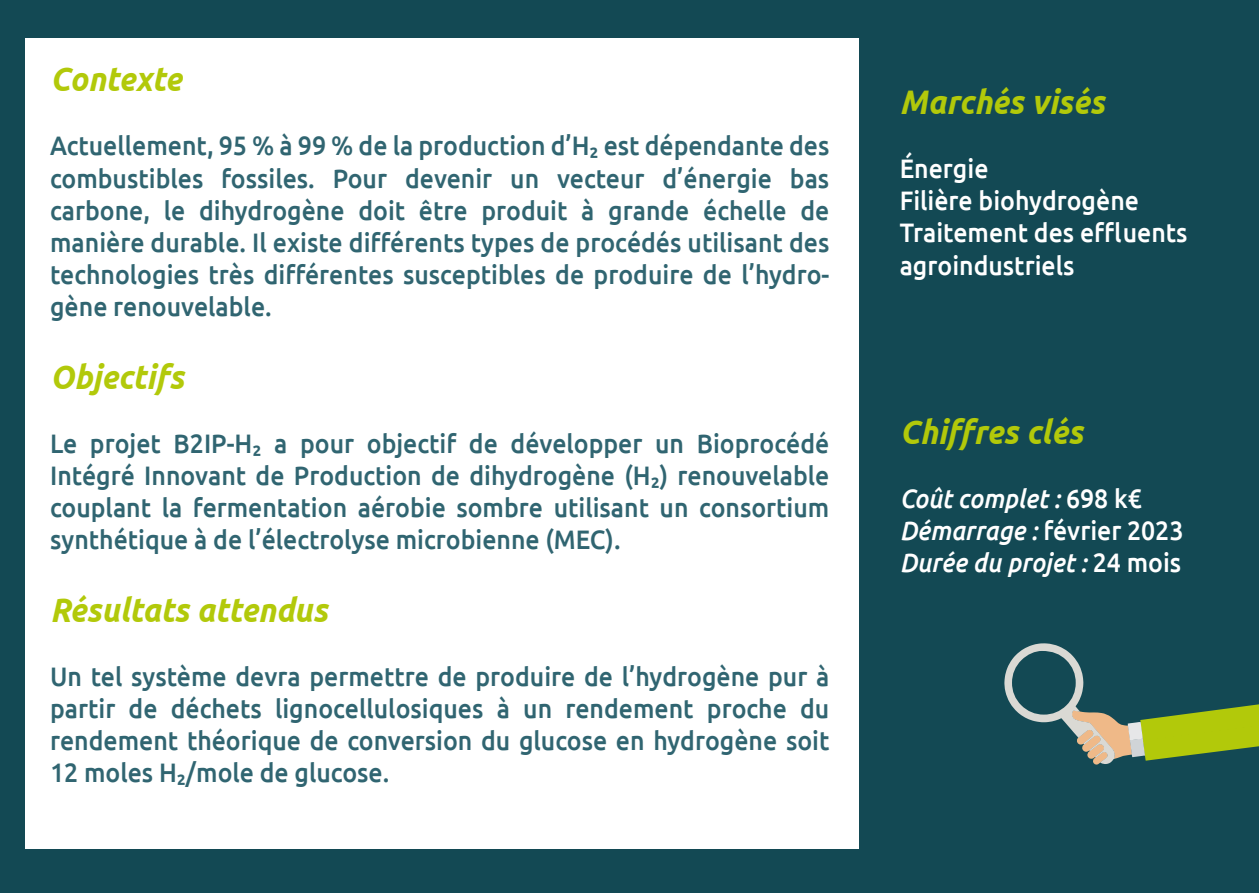
<style>
.page{position:relative;width:1259px;height:893px;background:#134954}
.page>*{position:absolute;margin:0;border:0;box-sizing:border-box;transform-origin:0 0}
.t1{font:italic 700 33.9px "Ubuntu";color:#b2c90a;scale:.93 1}
.t2{font:500 26.7px/32.1px "Ubuntu";color:#306571;text-align:justify;scale:.93 1}
.t3{font:500 26.7px/32.1px "Ubuntu";color:#fff;scale:.93 1}
.t4{font:italic 500 26.7px/32.1px "Ubuntu";color:#fff;scale:.93 1}
.s1{font-style:normal}
</style>
<div class="page">
<div style="left:25px;top:38px;width:833px;height:810px;background:#fff"></div>
<svg style="left:1004px;top:643px;width:255px;height:122px"></svg>
<p class="t1" style="left:50px;top:59px;width:143px">Contexte</p>
<p class="t2" style="left:50px;top:129px;width:839px">Actuellement, 95 % à 99 % de la production d’H2 est dépendante des combustibles fossiles. Pour devenir un vecteur d’énergie bas carbone, le dihydrogène doit être produit à grande échelle de manière durable. Il existe différents types de procédés utilisant des technologies très différentes susceptibles de produire de l’hydro&shy;gène renouvelable.</p>
<p class="t1" style="left:50px;top:356px;width:146px">Objectifs</p>
<p class="t2" style="left:50px;top:426px;width:839px">Le projet B2IP-H2 a pour objectif de développer un Bioprocédé Intégré Innovant de Production de dihydrogène (H2) renouvelable couplant la fermentation aérobie sombre utilisant un consortium synthétique à de l’électrolyse microbienne (MEC).</p>
<p class="t1" style="left:50px;top:589px;width:300px">Résultats attendus</p>
<p class="t2" style="left:50px;top:660px;width:839px">Un tel système devra permettre de produire de l’hydrogène pur à partir de déchets lignocellulosiques à un rendement proche du rendement théorique de conversion du glucose en hydrogène soit 12 moles H2/mole de glucose.</p>
<p class="t1" style="left:899px;top:82px;width:222px">Marchés visés</p>
<p class="t3" style="left:899px;top:152px;width:311px">Énergie<br>Filière biohydrogène<br>Traitement des effluents agroindustriels</p>
<p class="t1" style="left:899px;top:411px;width:199px">Chiffres clés</p>
<p class="t4" style="left:899px;top:482px;width:307px">Coût complet : <span class="s1">698 k€<br></span>Démarrage : <span class="s1">février 2023<br></span>Durée du projet : <span class="s1">24 mois</span></p>
</div>
